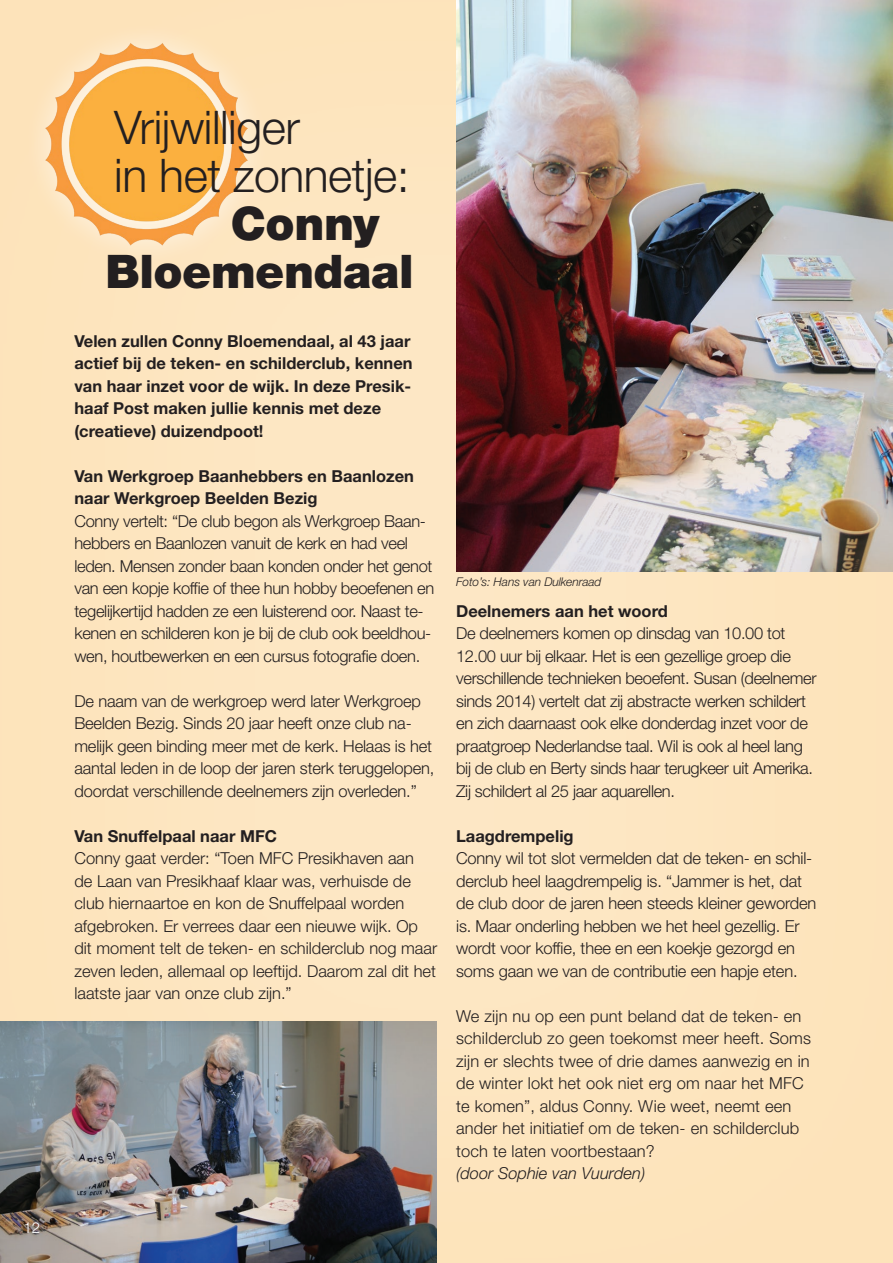
<style>
.page{position:relative;width:893px;height:1263px;background:#fde6c0}
.page>*{position:absolute;margin:0;border:0;box-sizing:border-box;transform-origin:0 0}
.t1{font:300 46.35px "Helvetica Neue LT Std";letter-spacing:-.01em;color:#231f20}
.t2{font:900 46.35px "Helvetica Neue LT Std";letter-spacing:-.01em;color:#231f20}
.t3{font:300 16.5px/22.5px "Helvetica Neue LT Std";letter-spacing:-.01em;color:#231f20}
.t4{font:700 16.5px/22.5px "Helvetica Neue LT Std";color:#231f20}
.t5{font:300 16.5px/22.5px "Helvetica Neue LT Std";letter-spacing:.01em;color:#231f20}
.t6{font:italic 300 16.5px "Helvetica Neue LT Std";color:#231f20}
.t7{font:300 15px "Helvetica Neue LT Std";color:#fff}
.t8{font:italic 300 12px "Helvetica Neue LT Std";letter-spacing:-.01em;color:#231f20}
</style>
<div class="page">
<img style="left:456px;top:0;width:437px;height:572px">
<div style="left:23px;top:21px;width:247px;height:246px;background:#fde4bc"></div>
<img style="left:43px;top:41px;width:211px;height:211px">
<img style="left:0;top:1022px;width:436px;height:241px">
<p class="t7" style="left:23px;top:1219px;width:18px">12</p>
<p class="t1" style="left:114px;top:100px;width:187px">Vrijwilliger</p>
<p class="t1" style="left:114px;top:148px;width:297px">in het zonnetje:</p>
<p class="t2" style="left:231px;top:196px;width:150px">Conny</p>
<p class="t2" style="left:105px;top:244px;width:310px">Bloemendaal</p>
<p class="t4" style="left:74px;top:329px;width:340px">Velen zullen Conny Bloemendaal, al 43 jaar actief bij de teken- en schilderclub, kennen van haar inzet voor de wijk. In deze Presik&shy;haaf Post maken jullie kennis met deze</p>
<p class="t4" style="left:74px;top:419px;width:191px">(creatieve) duizendpoot!</p>
<p class="t4" style="left:74px;top:464px;width:341px">Van Werkgroep Baanhebbers en Baanlozen naar Werkgroep Beelden Bezig</p>
<p class="t3" style="left:74px;top:509px;width:361px">Conny vertelt: “De club begon als Werkgroep Baan&shy;hebbers en Baanlozen vanuit de kerk en had veel leden. Mensen zonder baan konden onder het genot van een kopje koffie of thee hun hobby beoefenen en tegelijkertijd hadden ze een luisterend oor. Naast te&shy;kenen en schilderen kon je bij de club ook beeldhou&shy;wen, houtbewerken en een cursus fotografie doen.</p>
<p class="t3" style="left:74px;top:689px;width:362px">De naam van de werkgroep werd later Werkgroep Beelden Bezig. Sinds 20 jaar heeft onze club na&shy;melijk geen binding meer met de kerk. Helaas is het aantal leden in de loop der jaren sterk teruggelopen, doordat verschillende deelnemers zijn overleden.”</p>
<p class="t4" style="left:74px;top:824px;width:204px">Van Snuffelpaal naar MFC</p>
<p class="t3" style="left:74px;top:847px;width:364px">Conny gaat verder: “Toen MFC Presikhaven aan<br>de Laan van Presikhaaf klaar was, verhuisde de club hiernaartoe en kon de Snuffelpaal worden afgebroken. Er verrees daar een nieuwe wijk. Op dit moment telt de teken- en schilderclub nog maar zeven leden, allemaal op leeftijd. Daarom zal dit het laatste jaar van onze club zijn.”</p>
<p class="t8" style="left:456px;top:574px;width:147px">Foto’s: Hans van Dulkenraad</p>
<p class="t4" style="left:456px;top:599px;width:213px">Deelnemers aan het woord</p>
<p class="t3" style="left:456px;top:622px;width:362px">De deelnemers komen op dinsdag van 10.00 tot 12.00 uur bij elkaar. Het is een gezellige groep die verschillende technieken beoefent. Susan (deelnemer sinds 2014) vertelt dat zij abstracte werken schildert en zich daarnaast ook elke donderdag inzet voor de praatgroep Nederlandse taal. Wil is ook al heel lang bij de club en Berty sinds haar terugkeer uit Amerika.<br>Zij schildert al 25 jaar aquarellen.</p>
<p class="t4" style="left:456px;top:824px;width:119px">Laagdrempelig</p>
<p class="t3" style="left:456px;top:847px;width:362px">Conny wil tot slot vermelden dat de teken- en schil&shy;derclub heel laagdrempelig is. “Jammer is het, dat de club door de jaren heen steeds kleiner geworden is. Maar onderling hebben we het heel gezellig. Er wordt voor koffie, thee en een koekje gezorgd en soms gaan we van de contributie een hapje eten.</p>
<p class="t5" style="left:456px;top:1004px;width:356px">We zijn nu op een punt beland dat de teken- en schilderclub zo geen toekomst meer heeft. Soms zijn er slechts twee of drie dames aanwezig en in de winter lokt het ook niet erg om naar het MFC te komen”, aldus Conny. Wie weet, neemt een ander het initiatief om de teken- en schilderclub toch te laten voortbestaan?</p>
<p class="t6" style="left:456px;top:1163px;width:191px">(door Sophie van Vuurden)</p>
</div>
